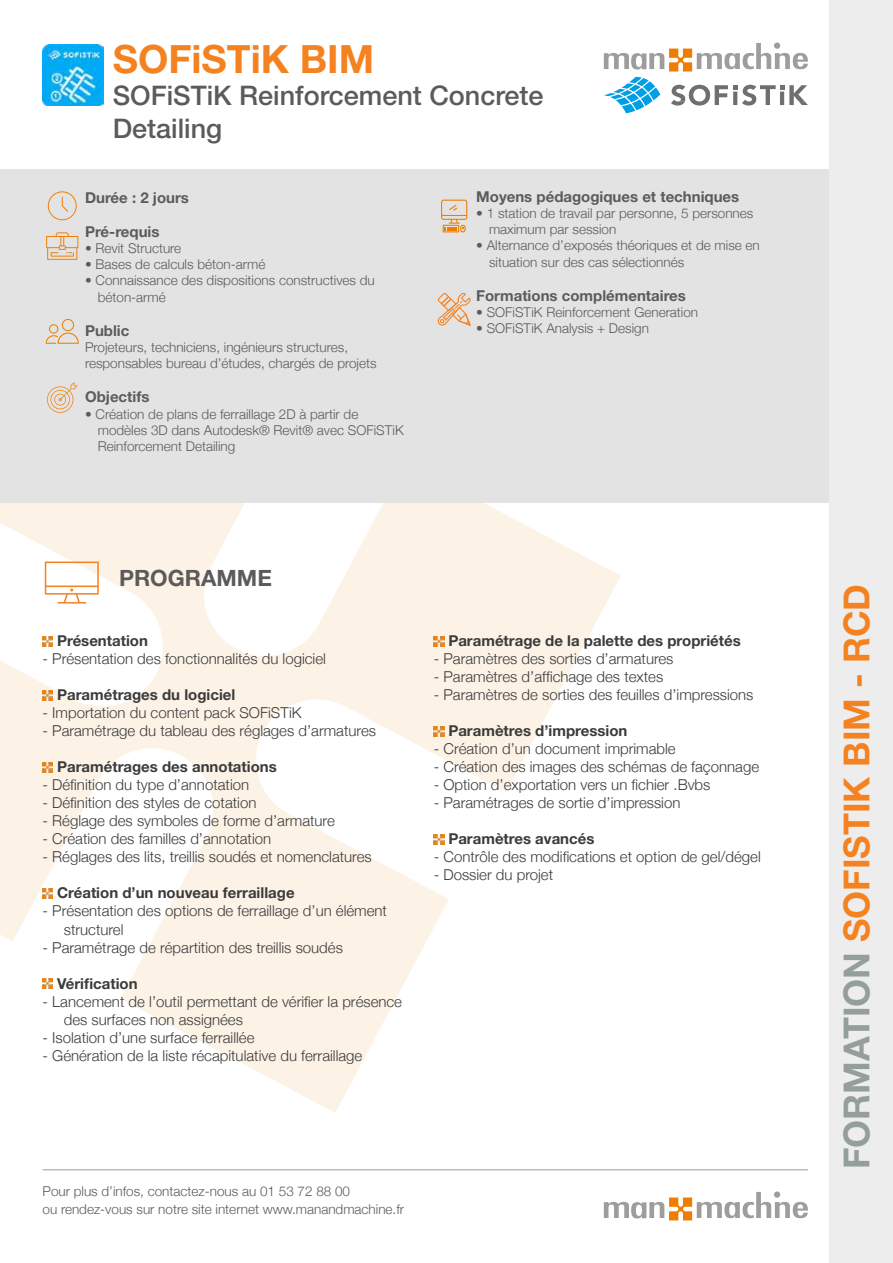
<style>
.page{position:relative;width:893px;height:1263px;background:#fff}
.page>*{position:absolute;margin:0;border:0;box-sizing:border-box;transform-origin:0 0}
.t1{font:700 39px "Helvetica Neue LT Std";color:#f58220}
.t2{font:700 36px "Helvetica Neue LT Std";color:#f58220}
.t3{font:500 27px/32.4px "Helvetica Neue LT Std";color:#5d5a5c}
.t4{font:700 22.5px "Helvetica Neue LT Std";color:#5d5a5c}
.t5{font:300 15px/18px "Helvetica Neue";color:#3b3b3b}
.t6{font:700 15px "Helvetica Neue LT Std";color:#3b3b3b}
.t7{font:700 15px "Helvetica Neue LT Std";color:#5d5a5c}
.t8{font:300 13.5px/16.2px "Helvetica Neue";color:#5d5a5c}
.s1{color:#939f98}
</style>
<div class="page">
<svg style="left:0;top:502px;width:621px;height:611px"></svg>
<div style="left:0;top:169px;width:893px;height:333px;background:#e3e3e3"></div>
<hr style="left:43px;top:1169px;width:765px;height:1px;background:#939f98">
<div style="left:829px;top:0;width:64px;height:1263px;background:#ededed"></div>
<svg style="left:604px;top:43px;width:204px;height:70px"></svg>
<svg style="left:604px;top:1192px;width:204px;height:28px"></svg>
<svg style="left:43px;top:636px;width:10px;height:10px"></svg>
<svg style="left:43px;top:690px;width:10px;height:10px"></svg>
<svg style="left:43px;top:762px;width:10px;height:10px"></svg>
<svg style="left:43px;top:888px;width:10px;height:10px"></svg>
<svg style="left:43px;top:978px;width:10px;height:10px"></svg>
<svg style="left:45px;top:561px;width:54px;height:42px"></svg>
<svg style="left:434px;top:636px;width:10px;height:10px"></svg>
<svg style="left:434px;top:726px;width:10px;height:10px"></svg>
<svg style="left:434px;top:834px;width:10px;height:10px"></svg>
<img style="left:43px;top:45px;width:60px;height:61px">
<svg style="left:441px;top:200px;width:26px;height:32px"></svg>
<svg style="left:46px;top:319px;width:33px;height:25px"></svg>
<svg style="left:46px;top:232px;width:32px;height:28px"></svg>
<svg style="left:47px;top:382px;width:31px;height:31px"></svg>
<svg style="left:48px;top:191px;width:29px;height:29px"></svg>
<svg style="left:438px;top:293px;width:33px;height:33px"></svg>
<h1 class="t1" style="left:113px;top:35px;width:263px">SOFiSTiK BIM</h1>
<h3 class="t3" style="left:113px;top:79px;width:432px">SOFiSTiK Reinforcement Concrete<br>Detailing</h3>
<p class="t7" style="left:85px;top:188px;width:105px">Durée : 2 jours</p>
<p class="t7" style="left:85px;top:222px;width:76px">Pré-requis</p>
<p class="t8" style="left:85px;top:240px;width:98px">• Revit Structure</p>
<p class="t8" style="left:85px;top:256px;width:182px">• Bases de calculs béton-armé</p>
<p class="t8" style="left:98px;top:272px;width:279px;text-indent:-13px">• Connaissance des dispositions constructives du béton-armé</p>
<p class="t7" style="left:85px;top:321px;width:46px">Public</p>
<p class="t8" style="left:85px;top:339px;width:293px">Projeteurs, techniciens, ingénieurs structures, responsables bureau d’études, chargés de projets</p>
<p class="t7" style="left:85px;top:388px;width:66px">Objectifs</p>
<p class="t8" style="left:98px;top:405px;width:307px;text-indent:-13px">• Création de plans de ferraillage 2D à partir de modèles 3D dans Autodesk® Revit® avec SOFiSTiK<br>Reinforcement Detailing</p>
<p class="t7" style="left:476px;top:187px;width:265px">Moyens pédagogiques et techniques</p>
<p class="t8" style="left:489px;top:205px;width:266px;text-indent:-13px">• 1 station de travail par personne, 5 personnes maximum par session</p>
<p class="t8" style="left:489px;top:237px;width:272px;text-indent:-13px">• Alternance d’exposés théoriques et de mise en situation sur des cas sélectionnés</p>
<p class="t7" style="left:476px;top:286px;width:211px">Formations complémentaires</p>
<p class="t8" style="left:476px;top:304px;width:223px">• SOFiSTiK Reinforcement Generation</p>
<p class="t8" style="left:476px;top:320px;width:174px">• SOFiSTiK Analysis + Design</p>
<h3 class="t4" style="left:119px;top:564px;width:154px">PROGRAMME</h3>
<p class="t6" style="left:57px;top:632px;width:92px">Présentation</p>
<p class="t5" style="left:43px;top:650px;width:285px">- Présentation des fonctionnalités du logiciel</p>
<p class="t6" style="left:57px;top:686px;width:180px">Paramétrages du logiciel</p>
<p class="t5" style="left:43px;top:704px;width:261px">- Importation du content pack SOFiSTiK</p>
<p class="t5" style="left:43px;top:722px;width:335px">- Paramétrage du tableau des réglages d’armatures</p>
<p class="t6" style="left:57px;top:758px;width:221px">Paramétrages des annotations</p>
<p class="t5" style="left:43px;top:776px;width:208px">- Définition du type d’annotation</p>
<p class="t5" style="left:43px;top:794px;width:215px">- Définition des styles de cotation</p>
<p class="t5" style="left:43px;top:812px;width:294px">- Réglage des symboles de forme d’armature</p>
<p class="t5" style="left:43px;top:830px;width:230px">- Création des familles d’annotation</p>
<p class="t5" style="left:43px;top:848px;width:331px">- Réglages des lits, treillis soudés et nomenclatures</p>
<p class="t6" style="left:57px;top:884px;width:239px">Création d’un nouveau ferraillage</p>
<p class="t5" style="left:64px;top:902px;width:325px;text-indent:-21px">- Présentation des options de ferraillage d’un élément structurel</p>
<p class="t5" style="left:43px;top:938px;width:302px">- Paramétrage de répartition des treillis soudés</p>
<p class="t6" style="left:57px;top:974px;width:82px">Vérification</p>
<p class="t5" style="left:64px;top:992px;width:340px;text-indent:-21px">- Lancement de l’outil permettant de vérifier la présence des surfaces non assignées</p>
<p class="t5" style="left:43px;top:1028px;width:213px">- Isolation d’une surface ferraillée</p>
<p class="t5" style="left:43px;top:1046px;width:321px">- Génération de la liste récapitulative du ferraillage</p>
<p class="t6" style="left:448px;top:632px;width:294px">Paramétrage de la palette des propriétés</p>
<p class="t5" style="left:434px;top:650px;width:241px">- Paramètres des sorties d’armatures</p>
<p class="t5" style="left:434px;top:668px;width:231px">- Paramètres d’affichage des textes</p>
<p class="t5" style="left:434px;top:686px;width:321px">- Paramètres de sorties des feuilles d’impressions</p>
<p class="t6" style="left:448px;top:722px;width:181px">Paramètres d’impression</p>
<p class="t5" style="left:434px;top:740px;width:243px">- Création d’un document imprimable</p>
<p class="t5" style="left:434px;top:758px;width:327px">- Création des images des schémas de façonnage</p>
<p class="t5" style="left:434px;top:776px;width:278px">- Option d’exportation vers un fichier .Bvbs</p>
<p class="t5" style="left:434px;top:794px;width:248px">- Paramétrages de sortie d’impression</p>
<p class="t6" style="left:448px;top:830px;width:148px">Paramètres avancés</p>
<p class="t5" style="left:434px;top:848px;width:329px">- Contrôle des modifications et option de gel/dégel</p>
<p class="t5" style="left:434px;top:866px;width:121px">- Dossier du projet</p>
<p class="t8" style="left:43px;top:1182px;width:363px;line-height:18px">Pour plus d’infos, contactez-nous au 01 53 72 88 00<br>ou rendez-vous sur notre site internet www.manandmachine.fr</p>
<h2 class="t2" style="left:834px;top:1169px;width:587px;rotate:-90deg"><span class="s1">FORMATION</span> SOFISTIK BIM - RCD</h2>
</div>
